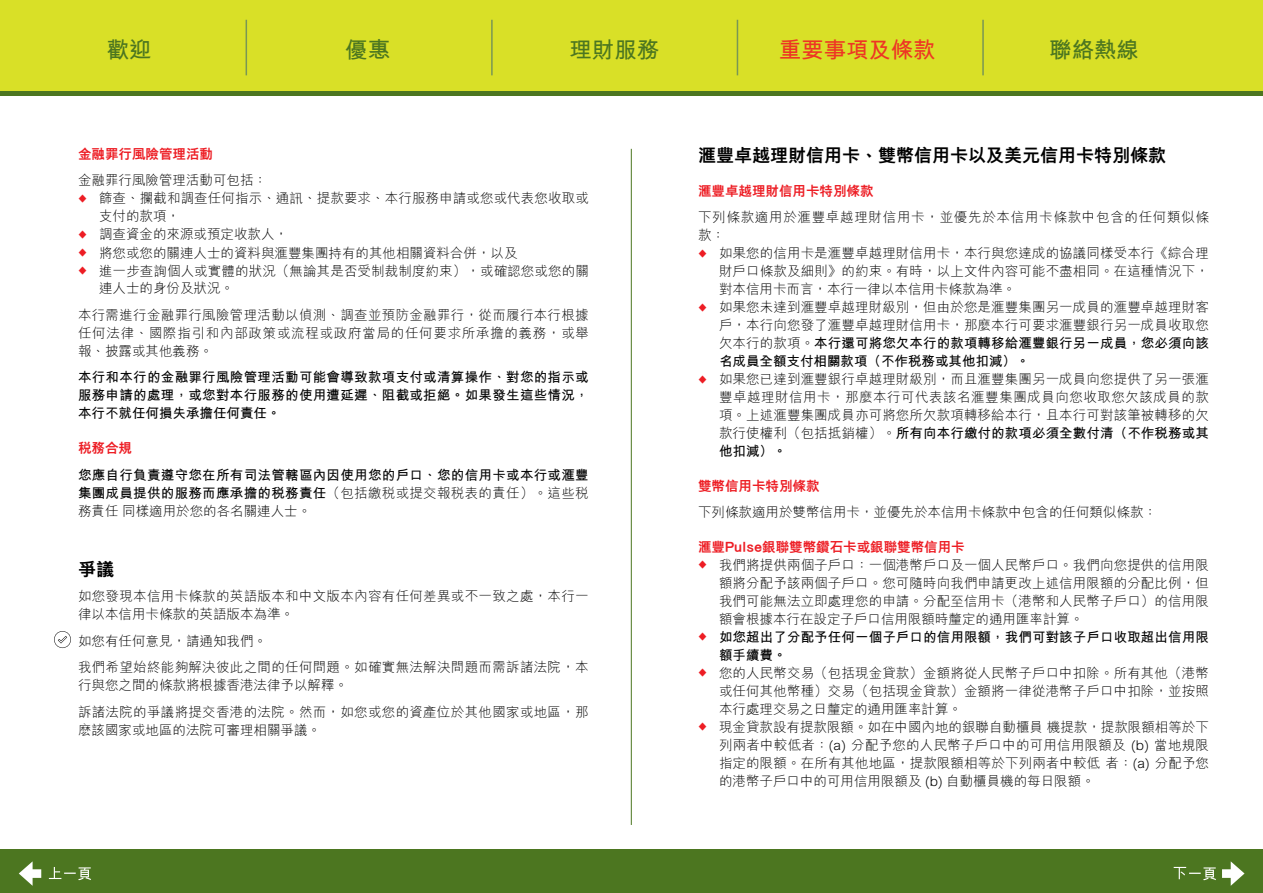
<style>
.page{position:relative;width:1263px;height:893px;background:#fff}
.page>*{position:absolute;margin:0;border:0;box-sizing:border-box;transform-origin:0 0}
.t1{font:700 22.5px "M Hei H Kfor HSBC";letter-spacing:-.005em;color:#4c7620}
.t2{font:700 22.5px "M Hei H Kfor HSBC";letter-spacing:-.005em;color:#ee3524}
.t3{font:800 18px "M Hei H Kfor HSBC";color:#000}
.t4{font:300 13.5px/18px "M Hei H Kfor HSBC";letter-spacing:.01em;color:#000;text-align:justify}
.t5{font:700 13.5px/18px "M Hei H Kfor HSBC";letter-spacing:.025em;color:#000;text-align:justify}
.t6{font:800 13.5px "M Hei H Kfor HSBC";color:#ed1d24}
.t7{font:300 13.5px/18px "M Hei H Kfor HSBC";letter-spacing:.055em;color:#000}
.s1{font-size:9px;color:#ed1d24}
.s2{font-weight:300}
.s3{font-weight:700}
.s4{font-weight:300;font-size:9px;color:#ed1d24}
</style>
<div class="page">
<div style="left:0;top:849px;width:1263px;height:44px;background:#4c7620"></div>
<hr style="left:631px;top:149px;width:1px;height:676px;background:#4c7620">
<svg style="left:54px;top:631px;width:17px;height:17px"></svg>
<svg style="left:0;top:90px;width:1263px;height:6px;fill:#4c7620"></svg>
<div style="left:0;top:0;width:1263px;height:90px;background:#d9e027"></div>
<hr style="left:246px;top:20px;width:1px;height:55px;background:#799754">
<hr style="left:491px;top:20px;width:2px;height:55px;background:#799754">
<hr style="left:737px;top:20px;width:1px;height:55px;background:#799754">
<hr style="left:982px;top:20px;width:2px;height:55px;background:#799754">
<svg style="left:1222px;top:861px;width:22px;height:25px"></svg>
<svg style="left:19px;top:861px;width:22px;height:25px"></svg>
<svg style="left:49px;top:867px;width:42px;height:13px"></svg>
<svg style="left:1174px;top:867px;width:42px;height:13px"></svg>
<h1 class="t1" style="left:107px;top:33px;width:46px">歡迎</h1>
<h1 class="t1" style="left:345px;top:33px;width:46px">優惠</h1>
<h1 class="t1" style="left:569px;top:33px;width:91px">理財服務</h1>
<h1 class="t2" style="left:779px;top:33px;width:158px">重要事項及條款</h1>
<h1 class="t1" style="left:1049px;top:33px;width:91px">聯絡熱線</h1>
<p class="t6" style="left:78px;top:147px;width:137px">金融罪行風險管理活動</p>
<p class="t4" style="left:78px;top:171px;width:191px">金融罪行風險管理活動可包括：</p>
<p class="t4" style="left:99px;top:189px;width:491px;text-indent:-21px"><span class="s1">◆</span> 篩查、攔截和調查任何指示、通訊、提款要求、本行服務申請或您或代表您收取或支付的款項，</p>
<p class="t4" style="left:78px;top:225px;width:212px"><span class="s1">◆</span> 調查資金的來源或預定收款人，</p>
<p class="t4" style="left:78px;top:243px;width:441px"><span class="s1">◆</span> 將您或您的關連人士的資料與滙豐集團持有的其他相關資料合併，以及</p>
<p class="t4" style="left:99px;top:261px;width:491px;text-indent:-21px"><span class="s1">◆</span> 進一步查詢個人或實體的狀況（無論其是否受制裁制度約束），或確認您或您的關連人士的身份及狀況。</p>
<p class="t4" style="left:78px;top:306px;width:513px">本行需進行金融罪行風險管理活動以偵測、調查並預防金融罪行，從而履行本行根據任何法律、國際指引和內部政策或流程或政府當局的任何要求所承擔的義務，或舉報、披露或其他義務。</p>
<p class="t5" style="left:78px;top:367px;width:512px">本行和本行的金融罪行風險管理活動可能會導致款項支付或清算操作、對您的指示或服務申請的處理，或您對本行服務的使用遭延遲、阻截或拒絕。如果發生這些情況，本行不就任何損失承擔任何責任。</p>
<p class="t6" style="left:78px;top:441px;width:55px">稅務合規</p>
<p class="t5" style="left:78px;top:464px;width:512px">您應自行負責遵守您在所有司法管轄區內因使用您的戶口、您的信用卡或本行或滙豐集團成員提供的服務而應承擔的稅務責任<span class="s2">（包括繳稅或提交報稅表的責任）。這些稅務責任 同樣適用於您的各名關連人士。</span></p>
<h2 class="t3" style="left:78px;top:560px;width:38px">爭議</h2>
<p class="t4" style="left:78px;top:587px;width:512px">如您發現本信用卡條款的英語版本和中文版本內容有任何差異或不一致之處，本行一律以本信用卡條款的英語版本為準。</p>
<p class="t4" style="left:78px;top:627px;width:512px;line-height:26.5px">如您有任何意見，請通知我們。<br>我們希望始終能夠解決彼此之間的任何問題。如確實無法解決問題而需訴諸法院，本</p>
<p class="t4" style="left:78px;top:672px;width:512px;line-height:26.5px">行與您之間的條款將根據香港法律予以解釋。<br>訴諸法院的爭議將提交香港的法院。然而，如您或您的資產位於其他國家或地區，那</p>
<p class="t4" style="left:78px;top:720px;width:245px">麽該國家或地區的法院可審理相關爭議。</p>
<h2 class="t3" style="left:698px;top:147px;width:469px">滙豐卓越理財信用卡、雙幣信用卡以及美元信用卡特別條款</h2>
<p class="t6" style="left:698px;top:184px;width:177px">滙豐卓越理財信用卡特別條款</p>
<p class="t7" style="left:698px;top:208px;width:513px">下列條款適用於滙豐卓越理財信用卡，並優先於本信用卡條款中包含的任何類似條款：</p>
<p class="t4" style="left:719px;top:244px;width:491px;text-indent:-21px"><span class="s1">◆</span> 如果您的信用卡是滙豐卓越理財信用卡，本行與您達成的協議同樣受本行《綜合理財戶口條款及細則》的約束。有時，以上文件內容可能不盡相同。在這種情況下，對本信用卡而言，本行一律以本信用卡條款為準。</p>
<p class="t4" style="left:719px;top:298px;width:491px;text-indent:-21px"><span class="s1">◆</span> 如果您未達到滙豐卓越理財級別，但由於您是滙豐集團另一成員的滙豐卓越理財客戶，本行向您發了滙豐卓越理財信用卡，那麼本行可要求滙豐銀行另一成員收取您欠本行的款項。<span class="s3">本行還可將您欠本行的款項轉移給滙豐銀行另一成員，您必須向該名成員全額支付相關款項（不作稅務或其他扣減）。</span></p>
<p class="t4" style="left:719px;top:370px;width:491px;text-indent:-21px"><span class="s1">◆</span> 如果您已達到滙豐銀行卓越理財級別，而且滙豐集團另一成員向您提供了另一張滙豐卓越理財信用卡，那麼本行可代表該名滙豐集團成員向您收取您欠該成員的款項。上述滙豐集團成員亦可將您所欠款項轉移給本行，且本行可對該筆被轉移的欠款行使權利（包括抵銷權）。<span class="s3">所有向本行繳付的款項必須全數付清（不作稅務或其他扣減）。</span></p>
<p class="t6" style="left:698px;top:479px;width:123px">雙幣信用卡特別條款</p>
<p class="t4" style="left:698px;top:503px;width:460px">下列條款適用於雙幣信用卡，並優先於本信用卡條款中包含的任何類似條款：</p>
<p class="t6" style="left:698px;top:540px;width:268px">滙豐Pulse銀聯雙幣鑽石卡或銀聯雙幣信用卡</p>
<p class="t4" style="left:719px;top:556px;width:491px;text-indent:-21px"><span class="s1">◆</span> 我們將提供兩個子戶口：一個港幣戶口及一個人民幣戶口。我們向您提供的信用限額將分配予該兩個子戶口。您可隨時向我們申請更改上述信用限額的分配比例，但我們可能無法立即處理您的申請。分配至信用卡（港幣和人民幣子戶口）的信用限額會根據本行在設定子戶口信用限額時釐定的通用匯率計算。</p>
<p class="t5" style="left:719px;top:627px;width:491px;text-indent:-21px"><span class="s4">◆</span> 如您超出了分配予任何一個子戶口的信用限額，我們可對該子戶口收取超出信用限額手續費。</p>
<p class="t4" style="left:719px;top:664px;width:491px;text-indent:-21px"><span class="s1">◆</span> 您的人民幣交易（包括現金貸款）金額將從人民幣子戶口中扣除。所有其他（港幣或任何其他幣種）交易（包括現金貸款）金額將一律從港幣子戶口中扣除，並按照本行處理交易之日釐定的通用匯率計算。</p>
<p class="t4" style="left:719px;top:718px;width:492px;text-indent:-21px"><span class="s1">◆</span> 現金貸款設有提款限額。如在中國內地的銀聯自動櫃員 機提款，提款限額相等於下列兩者中較低者：(a) 分配予您的人民幣子戶口中的可用信用限額及 (b) 當地規限指定的限額。在所有其他地區，提款限額相等於下列兩者中較低 者：(a) 分配予您的港幣子戶口中的可用信用限額及 (b) 自動櫃員機的每日限額。</p>
</div>
